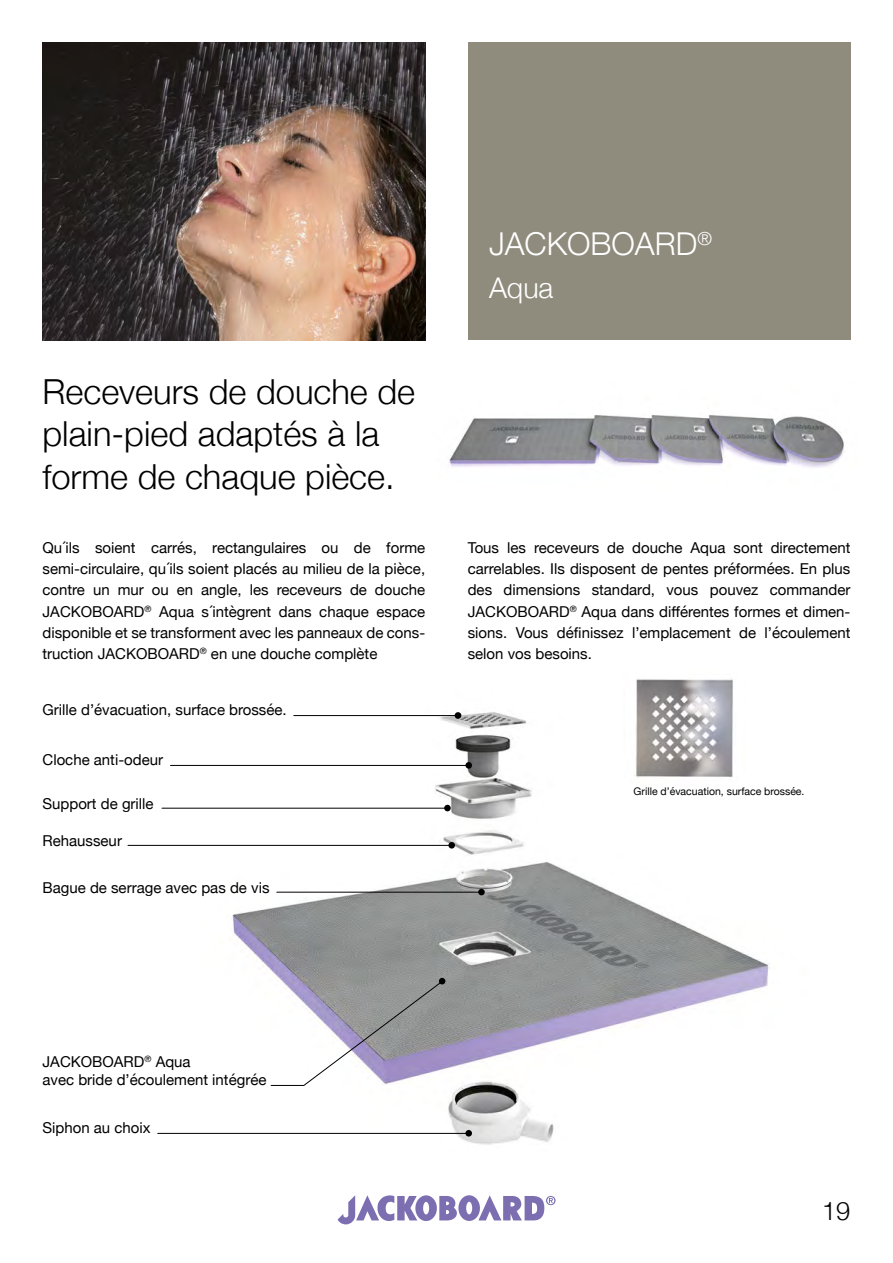
<style>
.page{position:relative;width:893px;height:1263px;background:#fff}
.page>*{position:absolute;margin:0;border:0;box-sizing:border-box;transform-origin:0 0}
.t1{font:300 34.5px/42.5px "Helvetica Neue";color:#000}
.t2{font:300 31.5px "Helvetica Neue";color:#fff}
.t3{font:300 28.5px "Helvetica Neue";color:#fff}
.t4{font:300 25.5px "Helvetica Neue";color:#000}
.t5{font:15px/21.3px "Helvetica Neue";color:#000;text-align:justify}
.t6{font:10.5px "Helvetica Neue";color:#000}
</style>
<div class="page">
<div style="left:468px;top:43px;width:382px;height:297px;background:#8f8c7e"></div>
<img style="left:127px;top:712px;width:643px;height:433px">
<img style="left:43px;top:43px;width:382px;height:297px">
<img style="left:449px;top:415px;width:396px;height:53px">
<img style="left:623px;top:679px;width:123px;height:108px">
<svg style="left:338px;top:1195px;width:217px;height:29px"></svg>
<svg style="left:270px;top:978px;width:175px;height:108px"></svg>
<hr style="left:294px;top:715px;width:163px;height:1px;background:#000">
<div style="left:455px;top:712px;width:6px;height:7px;background:#000;border-radius:50%"></div>
<hr style="left:170px;top:765px;width:297px;height:1px;background:#000">
<div style="left:465px;top:762px;width:7px;height:7px;background:#000;border-radius:50%"></div>
<hr style="left:162px;top:808px;width:284px;height:1px;background:#000">
<div style="left:444px;top:805px;width:7px;height:6px;background:#000;border-radius:50%"></div>
<hr style="left:128px;top:845px;width:323px;height:1px;background:#000">
<div style="left:448px;top:842px;width:7px;height:6px;background:#000;border-radius:50%"></div>
<hr style="left:277px;top:892px;width:204px;height:1px;background:#000">
<div style="left:478px;top:889px;width:7px;height:6px;background:#000;border-radius:50%"></div>
<hr style="left:158px;top:1133px;width:310px;height:1px;background:#000">
<div style="left:465px;top:1130px;width:7px;height:6px;background:#000;border-radius:50%"></div>
<h1 class="t1" style="left:43px;top:368px;width:374px">Receveurs de douche de plain-pied adaptés à la forme de chaque pièce.</h1>
<h2 class="t2" style="left:489px;top:218px;width:224px">JACKOBOARD<sup>®</sup></h2>
<h3 class="t3" style="left:489px;top:264px;width:66px">Aqua</h3>
<p class="t5" style="left:43px;top:538px;width:384px">Qu´ils soient carrés, rectangulaires ou de forme semi-circulaire, qu´ils soient placés au milieu de la pièce, contre un mur ou en angle, les receveurs de douche JACKOBOARD<sup>®</sup> Aqua s´intègrent dans chaque espace disponible et se transforment avec les panneaux de cons&shy;truction JACKOBOARD<sup>®</sup> en une douche complète</p>
<p class="t5" style="left:468px;top:538px;width:384px">Tous les receveurs de douche Aqua sont directement carrelables. Ils disposent de pentes préformées. En plus des dimensions standard, vous pouvez commander JACKOBOARD<sup>®</sup> Aqua dans différentes formes et dimen&shy;sions. Vous définissez l’emplacement de l’écoulement selon vos besoins.</p>
<p class="t5" style="left:43px;top:700px;width:246px">Grille d’évacuation, surface brossée.</p>
<p class="t5" style="left:43px;top:749px;width:122px">Cloche anti-odeur</p>
<p class="t5" style="left:43px;top:794px;width:113px">Support de grille</p>
<p class="t5" style="left:43px;top:831px;width:81px">Rehausseur</p>
<p class="t5" style="left:43px;top:877px;width:228px">Bague de serrage avec pas de vis</p>
<p class="t5" style="left:43px;top:1053px;width:225px;line-height:18px">JACKOBOARD<sup>®</sup> Aqua<br>avec bride d’écoulement intégrée</p>
<p class="t5" style="left:43px;top:1118px;width:110px">Siphon au choix</p>
<p class="t6" style="left:634px;top:783px;width:172px">Grille d’évacuation, surface brossée.</p>
<h3 class="t4" style="left:822px;top:1191px;width:30px">19</h3>
</div>
